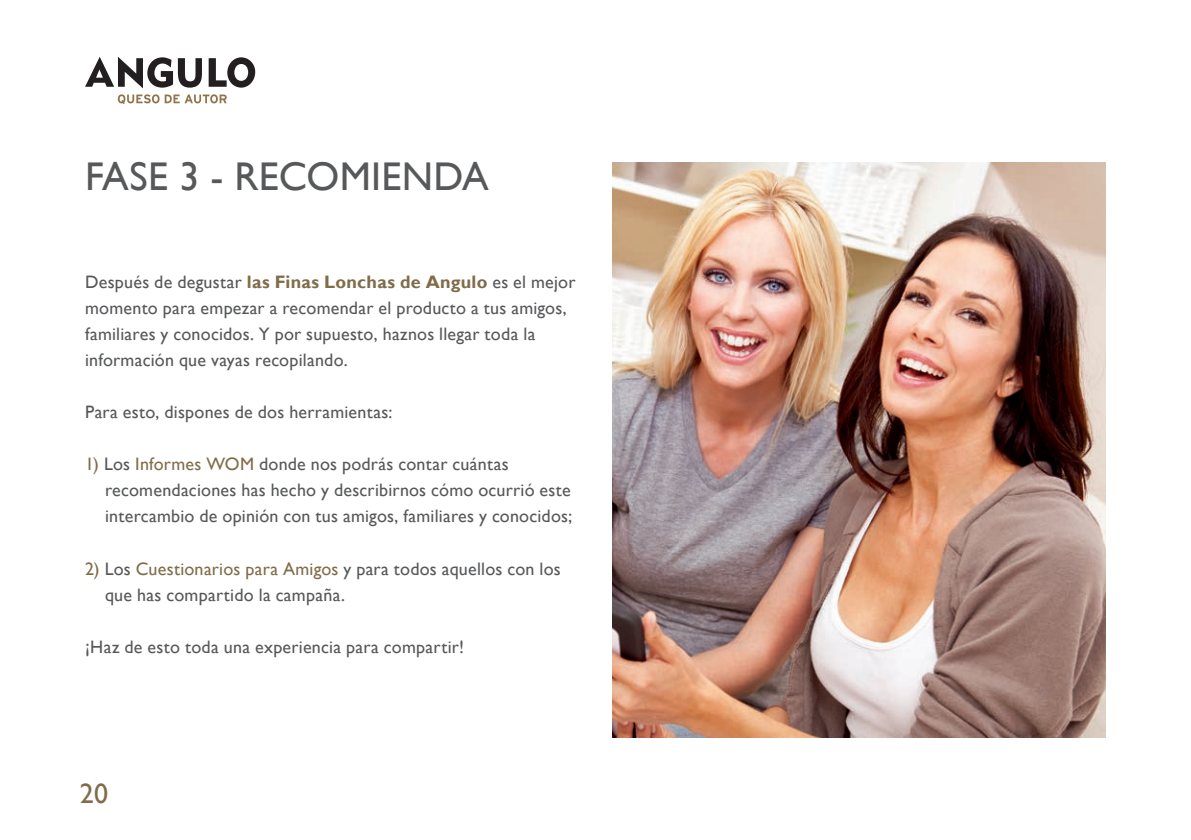
<style>
.page{position:relative;width:1191px;height:840px;background:#fff}
.page>*{position:absolute;margin:0;border:0;box-sizing:border-box;transform-origin:0 0}
.t1{font:40px "Gill Sans";letter-spacing:.005em;color:#57585a}
.t2{font:28px "Gill Sans";color:#816c4a}
.t3{font:18px/26px "Gill Sans";letter-spacing:.015em;color:#57585a}
.s1{font-weight:700;color:#816c4a}
.s2{color:#816c4a}
</style>
<div class="page">
<svg style="left:85px;top:57px;width:117px;height:31px"></svg>
<svg style="left:209px;top:57px;width:46px;height:31px"></svg>
<svg style="left:165px;top:94px;width:62px;height:9px"></svg>
<svg style="left:118px;top:94px;width:41px;height:10px"></svg>
<img style="left:612px;top:162px;width:494px;height:575px">
<p class="t1" style="left:85px;top:153px;width:405px">FASE 3 - RECOMIENDA</p>
<p class="t3" style="left:85px;top:269px;width:492px">Después de degustar <span class="s1">las Finas Lonchas de Angulo</span> es el mejor momento para empezar a recomendar el producto a tus amigos, familiares y conocidos. Y por supuesto, haznos llegar toda la información que vayas recopilando.</p>
<p class="t3" style="left:85px;top:399px;width:309px">Para esto, dispones de dos herramientas:</p>
<p class="t3" style="left:85px;top:451px;width:425px"><span class="s2">1)</span> Los <span class="s2">Informes WOM</span> donde nos podrás contar cuántas</p>
<p class="t3" style="left:105px;top:477px;width:467px">recomendaciones has hecho y describirnos cómo ocurrió este</p>
<p class="t3" style="left:105px;top:503px;width:469px">intercambio de opinión con tus amigos, familiares y conocidos;</p>
<p class="t3" style="left:85px;top:555px;width:477px"><span class="s2">2)</span> Los <span class="s2">Cuestionarios para Amigos</span> y para todos aquellos con los</p>
<p class="t3" style="left:105px;top:581px;width:241px">que has compartido la campaña.</p>
<p class="t3" style="left:85px;top:633px;width:380px">¡Haz de esto toda una experiencia para compartir!</p>
<h2 class="t2" style="left:80px;top:777px;width:30px">20</h2>
</div>
